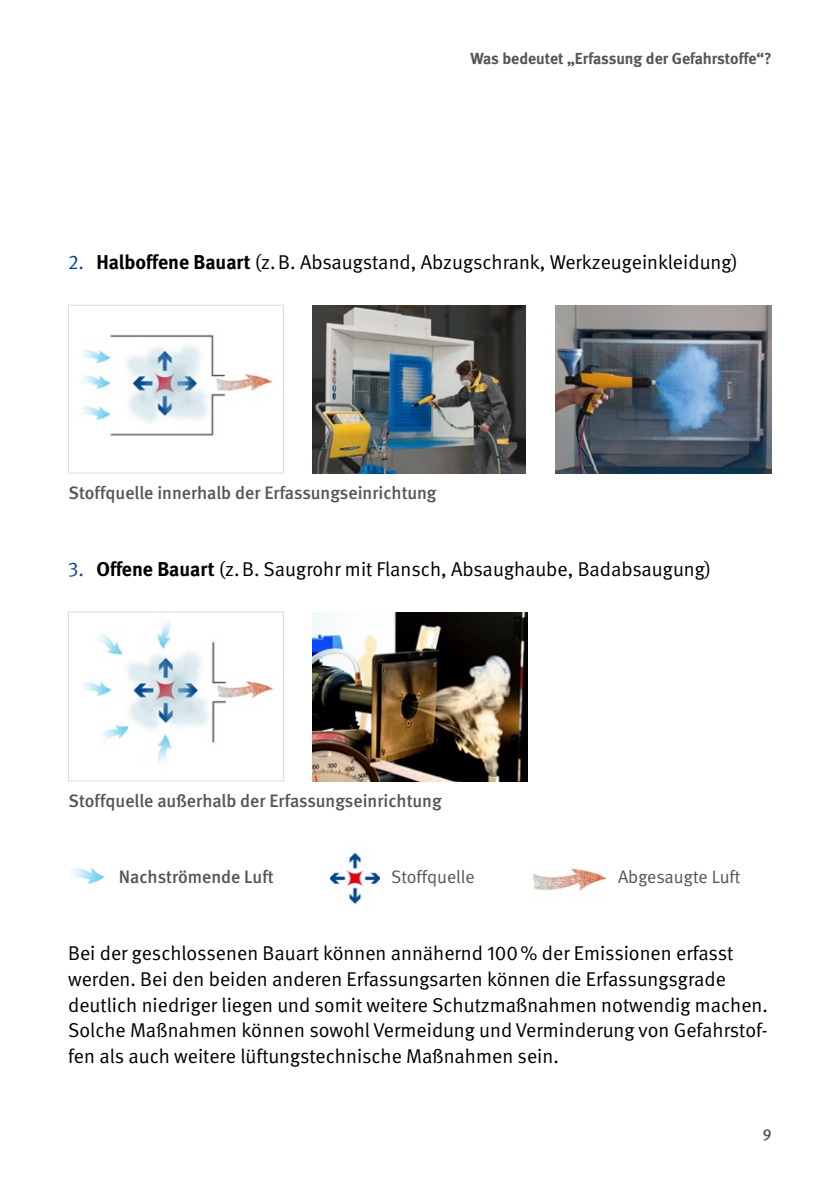
<style>
.page{position:relative;width:840px;height:1191px;background:#fff}
.page>*{position:absolute;margin:0;border:0;box-sizing:border-box;transform-origin:0 0}
.t1{font:20px/25.6px "DGUV Meta";color:#000}
.t2{font:500 18px "DGUV Meta";color:#565655}
.t3{font:18px "DGUV Meta";color:#565655}
.t4{font:700 16px "DGUV Meta";color:#565655}
.t5{font:500 16px "DGUV Meta";color:#565655}
.s1{color:#004893}
.s2{font-weight:700}
</style>
<div class="page">
<img style="left:312px;top:305px;width:213px;height:169px">
<img style="left:82px;top:334px;width:191px;height:102px">
<div style="left:68px;top:305px;width:215px;height:168px;border:1px solid #d9dada"></div>
<img style="left:555px;top:305px;width:216px;height:169px">
<img style="left:312px;top:612px;width:215px;height:169px">
<img style="left:82px;top:621px;width:192px;height:142px">
<div style="left:68px;top:612px;width:215px;height:169px;border:1px solid #d9dada"></div>
<img style="left:69px;top:867px;width:36px;height:17px">
<img style="left:330px;top:849px;width:49px;height:56px">
<img style="left:533px;top:868px;width:73px;height:23px">
<p class="t4" style="left:470px;top:49px;width:303px">Was bedeutet „Erfassung der Gefahrstoffe“?</p>
<p class="t1" style="left:68px;top:250px;width:670px"><span class="s1">2.</span> <span class="s2">Halboffene Bauart</span> (z.B. Absaugstand, Abzugschrank, Werkzeugeinkleidung)</p>
<p class="t2" style="left:68px;top:482px;width:369px">Stoffquelle innerhalb der Erfassungseinrichtung</p>
<p class="t1" style="left:68px;top:557px;width:644px"><span class="s1">3.</span> <span class="s2">Offene Bauart</span> (z.B. Saugrohr mit Flansch, Absaughaube, Badabsaugung)</p>
<p class="t2" style="left:68px;top:790px;width:374px">Stoffquelle außerhalb der Erfassungseinrichtung</p>
<p class="t2" style="left:119px;top:866px;width:156px">Nachströmende Luft</p>
<p class="t3" style="left:391px;top:866px;width:85px">Stoffquelle</p>
<p class="t3" style="left:617px;top:866px;width:124px">Abgesaugte Luft</p>
<p class="t1" style="left:68px;top:941px;width:701px">Bei der geschlossenen Bauart können annähernd 100% der Emissionen erfasst werden. Bei den beiden anderen Erfassungsarten können die Erfassungsgrade deutlich niedriger liegen und somit weitere Schutzmaßnahmen notwendig machen.<br>Solche Maßnahmen können sowohl Vermeidung und Verminderung von Gefahrstof&shy;fen als auch weitere lüftungstechnische Maßnahmen sein.</p>
<p class="t5" style="left:762px;top:1124px;width:10px">9</p>
</div>
